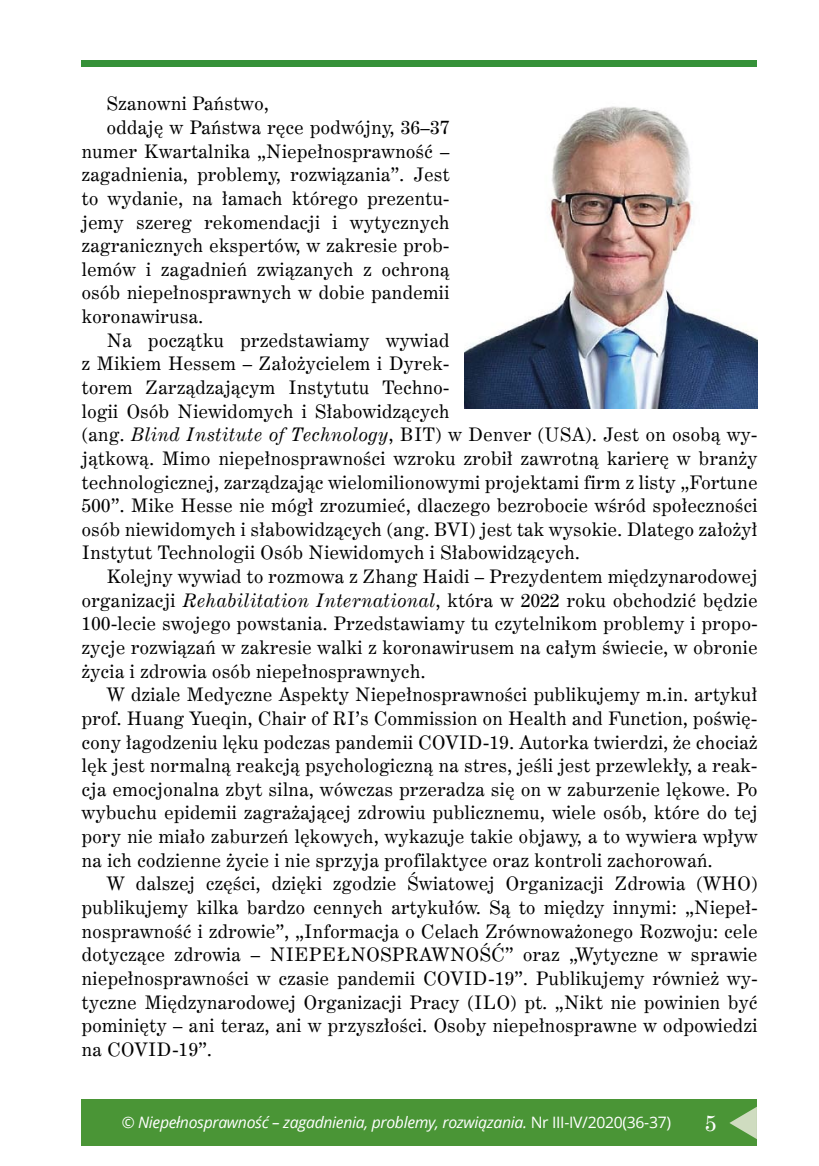
<style>
.page{position:relative;width:819px;height:1166px;background:#fff}
.page>*{position:absolute;margin:0;border:0;box-sizing:border-box;transform-origin:0 0}
.t1{font:21.88px "Century Expd EU Normal";color:#fff}
.t2{font:18.72px "Century Expd EU Normal";letter-spacing:.025em;color:#000}
.t3{font:italic 15.75px "Open Sans";letter-spacing:-.02em;color:#fff}
.s1{font-family:"Century Expd EU Italic"}
.s2{font-style:normal}
</style>
<div class="page">
<div style="left:82px;top:1099px;width:674px;height:47px;background:#4a9536"></div>
<div style="left:82px;top:60px;width:674px;height:7px;background:#359138"></div>
<svg style="left:729px;top:1107px;width:27px;height:32px"></svg>
<img style="left:464px;top:106px;width:293px;height:302px">
<p class="t2" style="left:107px;top:92px;width:163px">Szanowni Państwo,</p>
<p class="t2" style="left:107px;top:116px;width:344px">oddaję w Państwa ręce podwójny, 36–37</p>
<p class="t2" style="left:82px;top:139px;width:369px">numer Kwartalnika „Niepełnosprawność –</p>
<p class="t2" style="left:82px;top:163px;width:369px">zagadnienia, problemy, rozwiązania”. Jest</p>
<p class="t2" style="left:82px;top:186px;width:369px">to wydanie, na łamach którego prezentu-</p>
<p class="t2" style="left:82px;top:210px;width:369px">jemy szereg rekomendacji i wytycznych</p>
<p class="t2" style="left:82px;top:234px;width:369px">zagranicznych ekspertów, w zakresie prob-</p>
<p class="t2" style="left:82px;top:257px;width:369px">lemów i zagadnień związanych z ochroną</p>
<p class="t2" style="left:82px;top:281px;width:369px">osób niepełnosprawnych w dobie pandemii</p>
<p class="t2" style="left:82px;top:305px;width:123px">koronawirusa.</p>
<p class="t2" style="left:107px;top:328px;width:344px">Na początku przedstawiamy wywiad</p>
<p class="t2" style="left:82px;top:352px;width:369px">z Mikiem Hessem – Założycielem i Dyrek-</p>
<p class="t2" style="left:82px;top:376px;width:369px">torem Zarządzającym Instytutu Techno-</p>
<p class="t2" style="left:82px;top:399px;width:369px">logii Osób Niewidomych i Słabowidzących</p>
<p class="t2" style="left:82px;top:423px;width:677px">(ang. <span class="s1">Blind Institute of Technology</span>, BIT) w Denver (USA). Jest on osobą wy-</p>
<p class="t2" style="left:82px;top:446px;width:677px">jątkową. Mimo niepełnosprawności wzroku zrobił zawrotną karierę w branży</p>
<p class="t2" style="left:82px;top:470px;width:677px">technologicznej, zarządzając wielomilionowymi projektami firm z listy „Fortune</p>
<p class="t2" style="left:82px;top:494px;width:677px">500”. Mike Hesse nie mógł zrozumieć, dlaczego bezrobocie wśród społeczności</p>
<p class="t2" style="left:82px;top:517px;width:677px">osób niewidomych i słabowidzących (ang. BVI) jest tak wysokie. Dlatego założył</p>
<p class="t2" style="left:82px;top:541px;width:499px">Instytut Technologii Osób Niewidomych i Słabowidzących.</p>
<p class="t2" style="left:107px;top:565px;width:652px">Kolejny wywiad to rozmowa z Zhang Haidi – Prezydentem międzynarodowej</p>
<p class="t2" style="left:82px;top:588px;width:677px">organizacji <span class="s1">Rehabilitation International</span>, która w 2022 roku obchodzić będzie</p>
<p class="t2" style="left:82px;top:612px;width:677px">100-lecie swojego powstania. Przedstawiamy tu czytelnikom problemy i propo-</p>
<p class="t2" style="left:82px;top:635px;width:677px">zycje rozwiązań w zakresie walki z koronawirusem na całym świecie, w obronie</p>
<p class="t2" style="left:82px;top:659px;width:345px">życia i zdrowia osób niepełnosprawnych.</p>
<p class="t2" style="left:107px;top:683px;width:652px">W dziale Medyczne Aspekty Niepełnosprawności publikujemy m.in. artykuł</p>
<p class="t2" style="left:82px;top:706px;width:677px">prof. Huang Yueqin, Chair of RI’s Commission on Health and Function, poświę-</p>
<p class="t2" style="left:82px;top:730px;width:677px">cony łagodzeniu lęku podczas pandemii COVID-19. Autorka twierdzi, że chociaż</p>
<p class="t2" style="left:82px;top:754px;width:677px">lęk jest normalną reakcją psychologiczną na stres, jeśli jest przewlekły, a reak-</p>
<p class="t2" style="left:82px;top:777px;width:677px">cja emocjonalna zbyt silna, wówczas przeradza się on w zaburzenie lękowe. Po</p>
<p class="t2" style="left:82px;top:801px;width:677px">wybuchu epidemii zagrażającej zdrowiu publicznemu, wiele osób, które do tej</p>
<p class="t2" style="left:82px;top:825px;width:677px">pory nie miało zaburzeń lękowych, wykazuje takie objawy, a to wywiera wpływ</p>
<p class="t2" style="left:82px;top:848px;width:632px">na ich codzienne życie i nie sprzyja profilaktyce oraz kontroli zachorowań.</p>
<p class="t2" style="left:107px;top:872px;width:652px">W dalszej części, dzięki zgodzie Światowej Organizacji Zdrowia (WHO)</p>
<p class="t2" style="left:82px;top:895px;width:677px">publikujemy kilka bardzo cennych artykułów. Są to między innymi: „Niepeł-</p>
<p class="t2" style="left:82px;top:919px;width:677px">nosprawność i zdrowie”, „Informacja o Celach Zrównoważonego Rozwoju: cele</p>
<p class="t2" style="left:82px;top:943px;width:677px">dotyczące zdrowia – NIEPEŁNOSPRAWNOŚĆ” oraz „Wytyczne w sprawie</p>
<p class="t2" style="left:82px;top:966px;width:677px">niepełnosprawności w czasie pandemii COVID-19”. Publikujemy również wy-</p>
<p class="t2" style="left:82px;top:990px;width:677px">tyczne Międzynarodowej Organizacji Pracy (ILO) pt. „Nikt nie powinien być</p>
<p class="t2" style="left:82px;top:1014px;width:677px">pominięty – ani teraz, ani w przyszłości. Osoby niepełnosprawne w odpowiedzi</p>
<p class="t2" style="left:82px;top:1037px;width:131px">na COVID-19”.</p>
<p class="t3" style="left:122px;top:1112px;width:551px">© Niepełnosprawność – zagadnienia, problemy, rozwiązania. <span class="s2">Nr III-IV/2020(36-37)</span></p>
<p class="t1" style="left:705px;top:1109px;width:12px">5</p>
</div>
